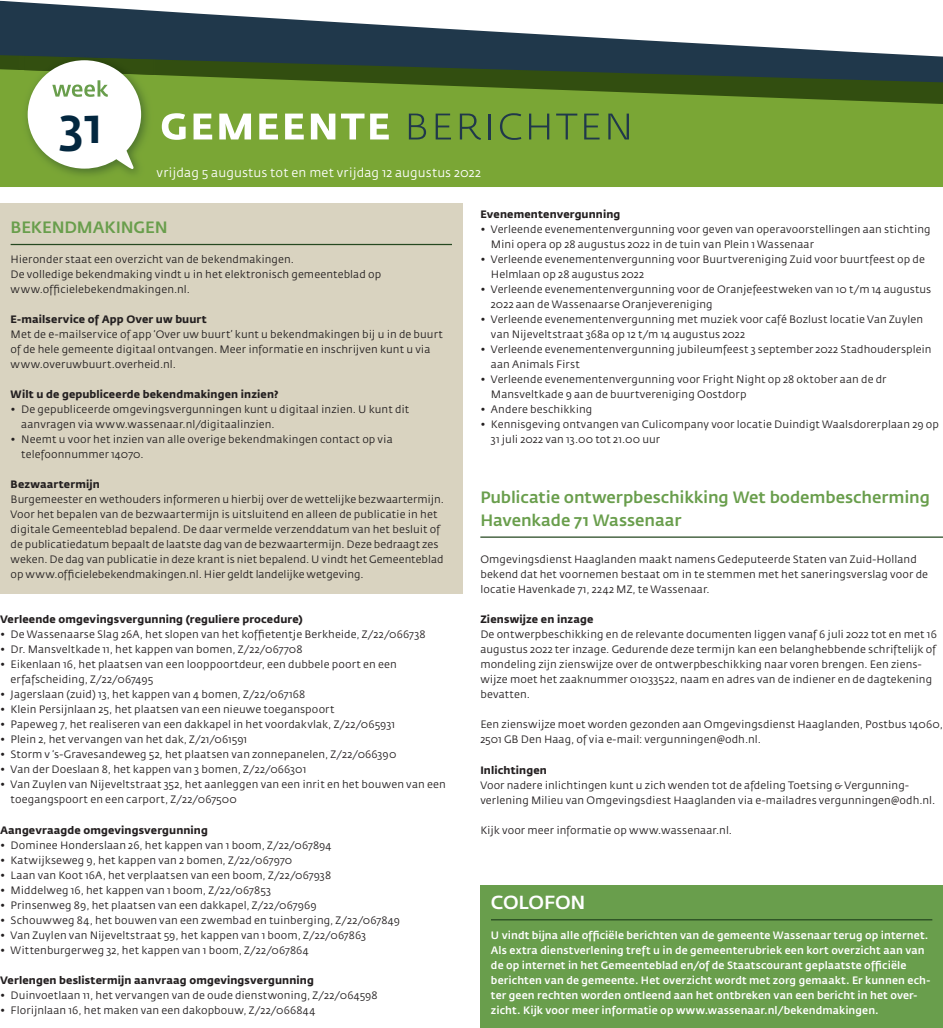
<style>
.page{position:relative;width:943px;height:1028px;background:#fff}
.page>*{position:absolute;margin:0;border:0;box-sizing:border-box;transform-origin:0 0}
.t1{font:500 49.75px "KWF Fedra Sans";color:#03273f}
.t2{font:500 18.75px "KWF Fedra Sans";letter-spacing:-.005em;color:#fff}
.t3{font:500 16.25px/22.5px "KWF Fedra Sans";letter-spacing:-.005em;color:#699e4c}
.t4{font:12.5px "KWF Fedra Sans";letter-spacing:.005em;color:#fff}
.t5{font:10.62px/15px "KWF Fedra Sans";letter-spacing:.01em;color:#231f20}
.t6{font:500 10.62px/15px "KWF Fedra Sans";letter-spacing:.01em;color:#fff}
.t7{font:700 10.62px "KWF Fedra Sans";letter-spacing:.015em;color:#231f20}
</style>
<div class="page">
<svg style="left:0;top:0;width:911px;height:55px"></svg>
<svg style="left:0;top:55px;width:943px;height:14px;background:#233b41"></svg>
<svg style="left:0;top:69px;width:943px;height:118px;background:#6c9430"></svg>
<svg style="left:162px;top:113px;width:24px;height:27px"></svg>
<svg style="left:193px;top:114px;width:19px;height:25px"></svg>
<svg style="left:219px;top:114px;width:32px;height:25px"></svg>
<svg style="left:259px;top:114px;width:19px;height:25px"></svg>
<svg style="left:285px;top:114px;width:19px;height:25px"></svg>
<svg style="left:311px;top:114px;width:24px;height:25px"></svg>
<svg style="left:341px;top:114px;width:23px;height:25px"></svg>
<svg style="left:370px;top:114px;width:19px;height:25px"></svg>
<svg style="left:409px;top:114px;width:17px;height:25px"></svg>
<svg style="left:435px;top:114px;width:16px;height:25px"></svg>
<svg style="left:460px;top:114px;width:21px;height:26px"></svg>
<hr style="left:488px;top:114px;width:3px;height:25px;background:#20384b">
<svg style="left:500px;top:113px;width:21px;height:27px"></svg>
<svg style="left:529px;top:114px;width:20px;height:25px"></svg>
<svg style="left:556px;top:114px;width:21px;height:25px"></svg>
<svg style="left:584px;top:114px;width:15px;height:25px"></svg>
<svg style="left:608px;top:114px;width:21px;height:25px"></svg>
<img style="left:19px;top:51px;width:137px;height:5px">
<img style="left:19px;top:56px;width:137px;height:14px">
<img style="left:19px;top:70px;width:137px;height:113px">
<img style="left:24px;top:57px;width:130px;height:18px">
<div style="left:0;top:203px;width:462px;height:390px;background:#d9d3c0"></div>
<hr style="left:11px;top:244px;width:441px;height:1px;background:#254820">
<div style="left:480px;top:885px;width:463px;height:143px;background:#699e4c"></div>
<hr style="left:491px;top:919px;width:441px;height:1px;background:#254820">
<svg style="left:28px;top:60px;width:113px;height:109px"></svg>
<hr style="left:480px;top:536px;width:463px;height:2px;background:#254820">
<h1 class="t1" style="left:59px;top:97px;width:45px">31</h1>
<p class="t4" style="left:156px;top:166px;width:326px">vrijdag 5 augustus tot en met vrijdag 12 augustus 2022</p>
<h3 class="t3" style="left:11px;top:217px;width:158px">BEKENDMAKINGEN</h3>
<p class="t5" style="left:11px;top:252px;width:372px">Hieronder staat een overzicht van de bekendmakingen.<br>De volledige bekend making vindt u in het elektronisch gemeenteblad op www.officielebekendmakingen.nl.</p>
<p class="t7" style="left:11px;top:313px;width:198px">E-mailservice of App Over uw buurt</p>
<p class="t5" style="left:11px;top:327px;width:434px">Met de e-mailservice of app ‘Over uw buurt’ kunt u bekendmakingen bij u in de buurt of de hele gemeente digitaal ontvangen. Meer informatie en inschrijven kunt u via www.overuwbuurt.overheid.nl.</p>
<p class="t7" style="left:11px;top:388px;width:269px">Wilt u de gepubliceerde bekendmakingen inzien?</p>
<p class="t5" style="left:21px;top:402px;width:389px;text-indent:-11px">• De gepubliceerde omgevingsvergunningen kunt u digitaal inzien. U kunt dit aanvragen via www.wassenaar.nl/digitaalinzien.</p>
<p class="t5" style="left:21px;top:432px;width:373px;text-indent:-11px">• Neemt u voor het inzien van alle overige bekendmakingen contact op via telefoonnummer 14070.</p>
<p class="t7" style="left:11px;top:478px;width:91px">Bezwaartermijn</p>
<p class="t5" style="left:11px;top:492px;width:435px">Burgemeester en wethouders informeren u hierbij over de wettelijke bezwaar termijn.<br>Voor het bepalen van de bezwaartermijn is uitsluitend en alleen de publicatie in het digitale Gemeenteblad bepalend. De daar vermelde verzenddatum van het besluit of de publicatiedatum bepaalt de laatste dag van de bezwaartermijn. Deze bedraagt zes weken. De dag van publicatie in deze krant is niet bepalend. U vindt het Gemeenteblad op www.officielebekendmakingen.nl. Hier geldt landelijke wetgeving.</p>
<p class="t7" style="left:0;top:613px;width:304px">Verleende omgevingsvergunning (reguliere procedure)</p>
<p class="t5" style="left:0;top:627px;width:427px">• De Wassenaarse Slag 26A, het slopen van het koffietentje Berkheide, Z/22/066738</p>
<p class="t5" style="left:0;top:642px;width:304px">• Dr. Mansveltkade 11, het kappen van bomen, Z/22/067708</p>
<p class="t5" style="left:11px;top:657px;width:388px;text-indent:-11px">• Eikenlaan 16, het plaatsen van een looppoortdeur, een dubbele poort en een erfafscheiding, Z/22/067495</p>
<p class="t5" style="left:0;top:687px;width:307px">• Jagerslaan (zuid) 13, het kappen van 4 bomen, Z/22/067168</p>
<p class="t5" style="left:0;top:702px;width:336px">• Klein Persijnlaan 25, het plaatsen van een nieuwe toeganspoort</p>
<p class="t5" style="left:0;top:717px;width:396px">• Papeweg 7, het realiseren van een dakkapel in het voordakvlak, Z/22/065931</p>
<p class="t5" style="left:0;top:732px;width:249px">• Plein 2, het vervangen van het dak, Z/21/061591</p>
<p class="t5" style="left:0;top:747px;width:398px">• Storm v ‘s-Gravesandeweg 52, het plaatsen van zonnepanelen, Z/22/066390</p>
<p class="t5" style="left:0;top:762px;width:308px">• Van der Doeslaan 8, het kappen van 3 bomen, Z/22/066301</p>
<p class="t5" style="left:11px;top:777px;width:436px;text-indent:-11px">• Van Zuylen van Nijeveltstraat 352, het aanleggen van een inrit en het bouwen van een toegangspoort en een carport, Z/22/067500</p>
<p class="t7" style="left:0;top:823px;width:209px">Aangevraagde omgevingsvergunning</p>
<p class="t5" style="left:0;top:837px;width:333px">• Dominee Honderslaan 26, het kappen van 1 boom, Z/22/067894</p>
<p class="t5" style="left:0;top:852px;width:294px">• Katwijkseweg 9, het kappen van 2 bomen, Z/22/067970</p>
<p class="t5" style="left:0;top:867px;width:332px">• Laan van Koot 16A, het verplaatsen van een boom, Z/22/067938</p>
<p class="t5" style="left:0;top:882px;width:273px">• Middelweg 16, het kappen van 1 boom, Z/22/067853</p>
<p class="t5" style="left:0;top:897px;width:318px">• Prinsenweg 89, het plaatsen van een dakkapel, Z/22/067969</p>
<p class="t5" style="left:0;top:912px;width:401px">• Schouwweg 84, het bouwen van een zwembad en tuinberging, Z/22/067849</p>
<p class="t5" style="left:0;top:927px;width:367px">• Van Zuylen van Nijeveltstraat 59, het kappen van 1 boom, Z/22/067863</p>
<p class="t5" style="left:0;top:942px;width:310px">• Wittenburgerweg 32, het kappen van 1 boom, Z/22/067864</p>
<p class="t7" style="left:0;top:973px;width:315px">Verlengen beslistermijn aanvraag omgevingsvergunning</p>
<p class="t5" style="left:0;top:987px;width:379px">• Duinvoetlaan 11, het vervangen van de oude dienstwoning, Z/22/064598</p>
<p class="t5" style="left:0;top:1002px;width:317px">• Florijnlaan 16, het maken van een dakopbouw, Z/22/066844</p>
<p class="t7" style="left:480px;top:208px;width:141px">Evenementenvergunning</p>
<p class="t5" style="left:491px;top:222px;width:441px;text-indent:-11px">• Verleende evenementenvergunning voor geven van operavoorstellingen aan stichting<br>Mini opera op 28 augustus 2022 in de tuin van Plein 1 Wassenaar</p>
<p class="t5" style="left:491px;top:252px;width:435px;text-indent:-11px">• Verleende evenementenvergunning voor Buurtvereniging Zuid voor buurtfeest op de<br>Helmlaan op 28 augustus 2022</p>
<p class="t5" style="left:491px;top:282px;width:442px;text-indent:-11px">• Verleende evenementenvergunning voor de Oranjefeestweken van 10 t/m 14 augustus<br>2022 aan de Wassenaarse Oranjevereniging</p>
<p class="t5" style="left:491px;top:312px;width:434px;text-indent:-11px">• Verleende evenementenvergunning met muziek voor café Bozlust locatie Van Zuylen van Nijeveltstraat 368a op 12 t/m 14 augustus 2022</p>
<p class="t5" style="left:491px;top:342px;width:442px;text-indent:-11px">• Verleende evenementenvergunning jubileumfeest 3 september 2022 Stadhoudersplein aan Animals First</p>
<p class="t5" style="left:491px;top:372px;width:397px;text-indent:-11px">• Verleende evenementenvergunning voor Fright Night op 28 oktober aan de dr<br>Mansveltkade 9 aan de buurtvereniging Oostdorp</p>
<p class="t5" style="left:480px;top:402px;width:113px">• Andere beschikking</p>
<p class="t5" style="left:491px;top:417px;width:449px;text-indent:-11px">• Kennisgeving ontvangen van Culicompany voor locatie Duindigt Waalsdorerplaan 29 op<br>31 juli 2022 van 13.00 tot 21.00 uur</p>
<h3 class="t3" style="left:480px;top:487px;width:451px">Publicatie ontwerpbeschikking Wet bodembescherming<br>Havenkade 71 Wassenaar</h3>
<p class="t5" style="left:480px;top:552px;width:449px">Omgevingsdienst Haaglanden maakt namens Gedeputeerde Staten van Zuid-Holland bekend dat het voornemen bestaat om in te stemmen met het saneringsverslag voor de locatie Havenkade 71, 2242 MZ, te Wassenaar.</p>
<p class="t7" style="left:480px;top:613px;width:114px">Zienswijze en inzage</p>
<p class="t5" style="left:480px;top:627px;width:458px">De ontwerpbeschikking en de relevante documenten liggen vanaf 6 juli 2022 tot en met 16 augustus 2022 ter inzage. Gedurende deze termijn kan een belanghebbende schriftelijk of mondeling zijn zienswijze over de ontwerpbeschikking naar voren brengen. Een ziens&shy;wijze moet het zaaknummer 01033522, naam en adres van de indiener en de dagtekening bevatten.</p>
<p class="t5" style="left:480px;top:717px;width:464px">Een zienswijze moet worden gezonden aan Omgevingsdienst Haaglanden, Postbus 14060,<br>2501 GB Den Haag, of via e-mail: vergunningen@odh.nl.</p>
<p class="t7" style="left:480px;top:763px;width:68px">Inlichtingen</p>
<p class="t5" style="left:480px;top:777px;width:456px">Voor nadere inlichtingen kunt u zich wenden tot de afdeling Toetsing &amp; Vergunning&shy;verlening Milieu van Omgevingsdiest Haaglanden via e-mailadres vergunningen@odh.nl.</p>
<p class="t5" style="left:480px;top:822px;width:253px">Kijk voor meer informatie op www.wassenaar.nl.</p>
<h2 class="t2" style="left:491px;top:891px;width:96px">COLOFON</h2>
<p class="t6" style="left:491px;top:927px;width:441px">U vindt bijna alle officiële berichten van de gemeente Wassenaar terug op internet.<br>Als extra dienstverlening treft u in de gemeenterubriek een kort overzicht aan van de op internet in het Gemeenteblad en/of de Staatscourant geplaatste officiële berichten van de gemeente. Het overzicht wordt met zorg gemaakt. Er kunnen ech&shy;ter geen rechten worden ontleend aan het ontbreken van een bericht in het over&shy;zicht. Kijk voor meer informatie op www.wassenaar.nl/bekendmakingen.</p>
</div>
